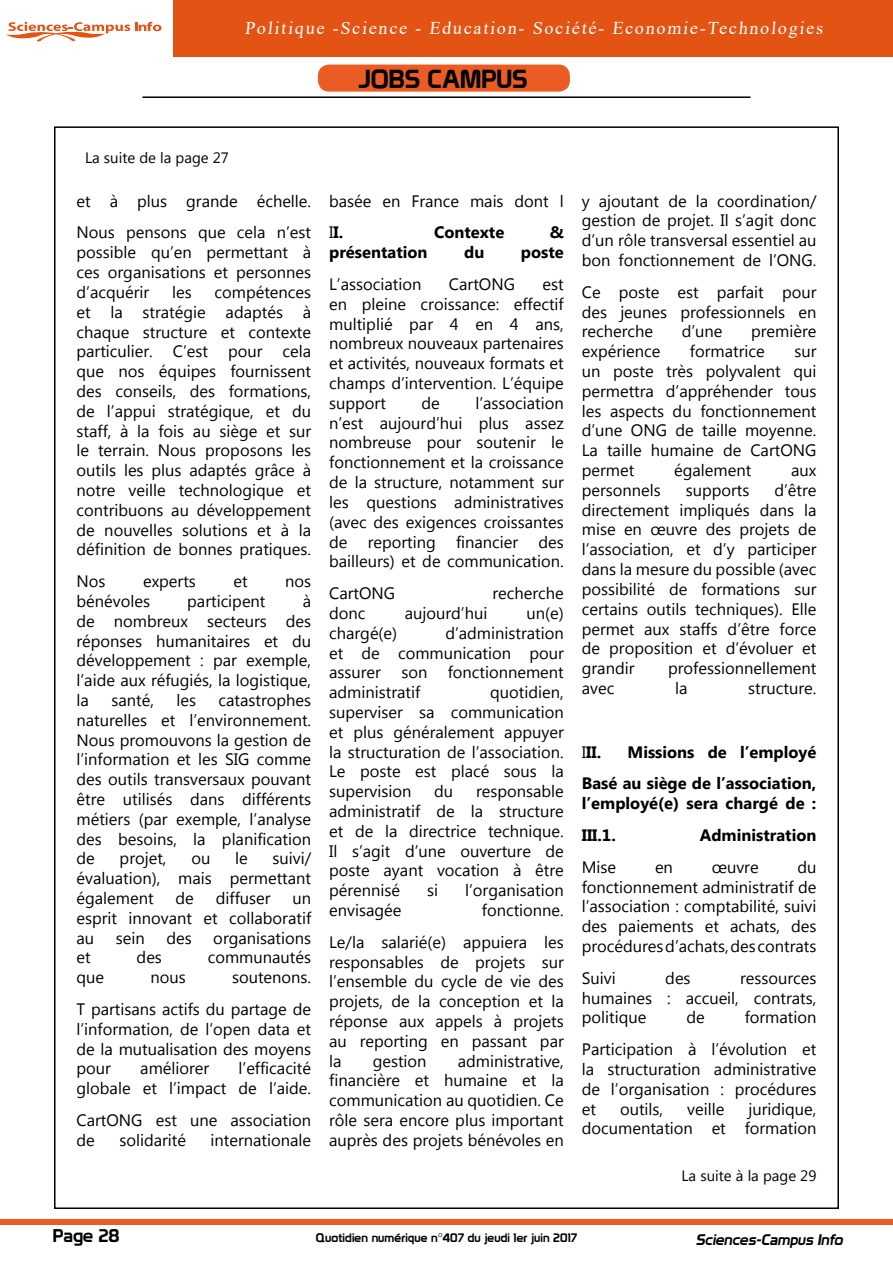
<style>
.page{position:relative;width:893px;height:1263px;background:#fff}
.page>*{position:absolute;margin:0;border:0;box-sizing:border-box;transform-origin:0 0}
.t1{font:25.5px "Prototype";color:#000}
.t2{font:18px "Times New Roman";color:#fff}
.t3{font:18px "Prototype";color:#000}
.t4{font:16.5px/19.8px "Myanmar Text";color:#000;text-align:justify}
.t5{font:700 16.5px/31.8px "Myanmar Text";color:#000;text-align:right}
.t6{font:15px "Myanmar Text";color:#000}
.t7{font:italic 15px "Prototype";color:#000}
.t8{font:12px "Prototype";letter-spacing:.01em;color:#000}
.s1{font-weight:700}
.s2{font-weight:400}
</style>
<div class="page">
<div style="left:1px;top:1219px;width:892px;height:6px;background:#ea5c24"></div>
<hr style="left:142px;top:96px;width:608px;height:2px;background:#000">
<div style="left:319px;top:65px;width:250px;height:26px;background:#ea5c24;border-radius:11px"></div>
<div style="left:318px;top:65px;width:252px;height:27px;border:2px solid #ea5c24;border-radius:11px"></div>
<svg style="left:6px;top:22px;width:155px;height:20px"></svg>
<div style="left:173px;top:0;width:720px;height:56px;background:#e35414"></div>
<p class="t2" style="left:245px;top:15px;width:582px">Politique -Science - Education- Société- Economie-Technologies</p>
<h1 class="t1" style="left:359px;top:64px;width:170px">JOBS CAMPUS</h1>
<p class="t6" style="left:85px;top:149px;width:145px">La suite de la page 27</p>
<p class="t4" style="left:77px;top:185px;width:236px;line-height:31.8px">et à plus grande échelle.<br>Nous pensons que cela n’est</p>
<p class="t4" style="left:77px;top:243px;width:236px">possible qu’en permettant à ces organisations et personnes d’acquérir</p>
<p class="t4" style="left:77px;top:282px;width:236px;text-indent:138px">compétences et la stratégie adaptés à chaque structure et contexte particulier. C’est pour cela que nos équipes fournissent des conseils, des formations, de l’appui stratégique, et du staff, à la fois au siège et sur le terrain. Nous proposons les outils les plus adaptés grâce à notre veille technologique et contribuons au développement de nouvelles solutions et à la définition de bonnes pratiques.</p>
<p class="t4" style="left:77px;top:571px;width:31px">Nos</p>
<p class="t4" style="left:143px;top:571px;width:54px">experts</p>
<p class="t4" style="left:233px;top:571px;width:16px">et</p>
<p class="t4" style="left:285px;top:571px;width:28px">nos</p>
<p class="t4" style="left:77px;top:591px;width:75px">bénévoles</p>
<p class="t4" style="left:187px;top:591px;width:80px">participent</p>
<p class="t4" style="left:172px;top:282px;width:21px">les</p>
<p class="t4" style="left:77px;top:591px;width:236px;text-indent:226px">à de nombreux secteurs des réponses humanitaires et du développement : par exemple, l’aide aux réfugiés, la logistique, la</p>
<p class="t4" style="left:111px;top:690px;width:44px">santé,</p>
<p class="t4" style="left:176px;top:690px;width:21px">les</p>
<p class="t4" style="left:77px;top:690px;width:236px;text-indent:142px">catastrophes naturelles et l’environnement.<br>Nous promouvons la gestion de l’information et les SIG comme des outils transversaux pouvant être utilisés dans différents métiers (par exemple, l’analyse des besoins, la planification de</p>
<p class="t4" style="left:120px;top:849px;width:48px">projet,</p>
<p class="t4" style="left:191px;top:849px;width:21px">ou</p>
<p class="t4" style="left:235px;top:849px;width:14px">le</p>
<p class="t4" style="left:77px;top:849px;width:236px;text-indent:196px">suivi/ évaluation), mais permettant également</p>
<p class="t4" style="left:176px;top:888px;width:20px">de</p>
<p class="t4" style="left:216px;top:888px;width:56px">diffuser</p>
<p class="t4" style="left:77px;top:888px;width:236px;text-indent:216px">un esprit innovant et collaboratif au</p>
<p class="t4" style="left:116px;top:928px;width:30px">sein</p>
<p class="t4" style="left:166px;top:928px;width:27px">des</p>
<p class="t4" style="left:213px;top:928px;width:99px">organisations</p>
<p class="t4" style="left:77px;top:948px;width:16px">et</p>
<p class="t4" style="left:137px;top:948px;width:27px">des</p>
<p class="t4" style="left:208px;top:948px;width:105px">communautés</p>
<p class="t4" style="left:77px;top:967px;width:29px">que</p>
<p class="t4" style="left:150px;top:967px;width:37px">nous</p>
<p class="t4" style="left:77px;top:961px;width:236px;line-height:31.8px;text-align:right">soutenons.<br>T partisans actifs du partage de</p>
<p class="t4" style="left:77px;top:1019px;width:236px">l’information, de l’open data et de la mutualisation des moyens pour</p>
<p class="t4" style="left:77px;top:1059px;width:236px;text-align:right">l’efficacité<br>globale et l’impact de l’aide.</p>
<p class="t4" style="left:77px;top:1110px;width:236px">CartONG est une association de</p>
<p class="t4" style="left:140px;top:1059px;width:71px">améliorer</p>
<p class="t4" style="left:119px;top:1130px;width:68px">solidarité</p>
<p class="t4" style="left:211px;top:1130px;width:102px">internationale</p>
<p class="t4" style="left:329px;top:185px;width:236px;line-height:31.8px">basée en France mais dont l<br>I<span class="s1">I.</span></p>
<p class="t5" style="left:434px;top:217px;width:72px">Contexte</p>
<p class="t5" style="left:550px;top:217px;width:16px">&amp;</p>
<p class="t5" style="left:329px;top:237px;width:100px">présentation</p>
<p class="t5" style="left:464px;top:237px;width:22px">du</p>
<p class="t5" style="left:521px;top:237px;width:44px">poste</p>
<p class="t4" style="left:329px;top:274px;width:94px">L’association</p>
<p class="t4" style="left:449px;top:274px;width:68px">CartONG</p>
<p class="t4" style="left:329px;top:274px;width:236px;text-indent:213px">est en pleine croissance: effectif multiplié par 4 en 4 ans, nombreux nouveaux partenaires et activités, nouveaux formats et champs d’intervention. L’équipe support</p>
<p class="t4" style="left:329px;top:393px;width:236px;text-indent:146px">l’association n’est aujourd’hui plus assez nombreuse pour soutenir le fonctionnement et la croissance de la structure, notamment sur les questions administratives (avec des exigences croissantes de reporting financier des bailleurs) et de communication.</p>
<p class="t4" style="left:329px;top:583px;width:68px">CartONG</p>
<p class="t4" style="left:492px;top:583px;width:73px">recherche</p>
<p class="t4" style="left:329px;top:603px;width:38px">donc</p>
<p class="t4" style="left:405px;top:603px;width:84px">aujourd’hui</p>
<p class="t4" style="left:527px;top:603px;width:39px">un(e)</p>
<p class="t4" style="left:329px;top:623px;width:70px">chargé(e)</p>
<p class="t4" style="left:421px;top:393px;width:20px">de</p>
<p class="t4" style="left:329px;top:623px;width:236px;text-indent:116px">d’administration et de communication pour assurer son fonctionnement administratif</p>
<p class="t4" style="left:329px;top:682px;width:236px;text-indent:161px">quotidien, superviser sa communication et plus généralement appuyer la structuration de l’association.<br>Le poste est placé sous la supervision</p>
<p class="t4" style="left:329px;top:781px;width:236px;text-indent:147px">responsable administratif de la structure et de la directrice technique.<br>Il s’agit d’une ouverture de poste ayant vocation à être pérennisé</p>
<p class="t4" style="left:434px;top:781px;width:21px">du</p>
<p class="t4" style="left:427px;top:880px;width:12px">si</p>
<p class="t4" style="left:465px;top:880px;width:100px">l’organisation</p>
<p class="t4" style="left:329px;top:900px;width:74px">envisagée</p>
<p class="t4" style="left:329px;top:894px;width:236px;line-height:31.8px;text-align:right">fonctionne.<br>Le/la salarié(e) appuiera les</p>
<p class="t4" style="left:329px;top:952px;width:236px">responsables de projets sur l’ensemble du cycle de vie des projets, de la conception et la réponse aux appels à projets au reporting en passant par la</p>
<p class="t4" style="left:329px;top:1051px;width:236px;text-indent:129px">administrative, financière et humaine et la communication au quotidien. Ce rôle sera encore plus important auprès des projets bénévoles en</p>
<p class="t4" style="left:373px;top:1051px;width:55px">gestion</p>
<p class="t4" style="left:582px;top:191px;width:236px">y ajoutant de la coordination/ gestion de projet. Il s’agit donc d’un rôle transversal essentiel au bon fonctionnement de l’ONG.</p>
<p class="t4" style="left:582px;top:282px;width:236px">Ce poste est parfait pour des jeunes professionnels en recherche</p>
<p class="t4" style="left:682px;top:322px;width:42px">d’une</p>
<p class="t4" style="left:751px;top:322px;width:67px">première</p>
<p class="t4" style="left:582px;top:342px;width:80px">expérience</p>
<p class="t4" style="left:690px;top:342px;width:76px">formatrice</p>
<p class="t4" style="left:582px;top:342px;width:236px;text-indent:213px">sur un poste très polyvalent qui permettra d’appréhender tous les aspects du fonctionnement d’une ONG de taille moyenne.<br>La taille humaine de CartONG permet</p>
<p class="t4" style="left:674px;top:460px;width:79px">également</p>
<p class="t4" style="left:791px;top:460px;width:27px">aux</p>
<p class="t4" style="left:582px;top:480px;width:236px;text-indent:193px">d’être directement impliqués dans la mise en œuvre des projets de l’association, et d’y participer dans la mesure du possible (avec possibilité de formations sur certains outils techniques). Elle permet aux staffs d’être force de proposition et d’évoluer et grandir</p>
<p class="t4" style="left:582px;top:480px;width:81px">personnels</p>
<p class="t4" style="left:686px;top:480px;width:65px">supports</p>
<p class="t4" style="left:668px;top:658px;width:150px">professionnellement</p>
<p class="t4" style="left:582px;top:678px;width:34px">avec</p>
<p class="t4" style="left:675px;top:678px;width:14px">la</p>
<p class="t4" style="left:748px;top:678px;width:70px">structure.</p>
<p class="t5" style="left:582px;top:736px;width:236px">Missions de l’employé<br>Basé au siège de l’association,</p>
<p class="t5" style="left:582px;top:787px;width:236px;text-align:left">l’employé(e) sera chargé de :<br>III.1.</p>
<p class="t5" style="left:582px;top:736px;width:21px"><span class="s2">I</span>II.</p>
<p class="t5" style="left:700px;top:819px;width:118px">Administration</p>
<p class="t4" style="left:582px;top:857px;width:236px;text-indent:216px">du fonctionnement administratif de l’association : comptabilité, suivi des paiements et achats, des procédures d’achats, des contrats</p>
<p class="t4" style="left:582px;top:968px;width:35px">Suivi</p>
<p class="t4" style="left:665px;top:968px;width:27px">des</p>
<p class="t4" style="left:582px;top:857px;width:36px">Mise</p>
<p class="t4" style="left:655px;top:857px;width:19px">en</p>
<p class="t4" style="left:712px;top:857px;width:48px">œuvre</p>
<p class="t4" style="left:582px;top:968px;width:236px;text-indent:158px">ressources humaines : accueil, contrats, politique</p>
<p class="t4" style="left:582px;top:1002px;width:236px;line-height:31.8px;text-align:right">formation<br>Participation à l’évolution et</p>
<p class="t4" style="left:582px;top:1059px;width:236px">la structuration administrative de l’organisation : procédures et</p>
<p class="t4" style="left:686px;top:1008px;width:20px">de</p>
<p class="t4" style="left:582px;top:1099px;width:236px;text-align:right">juridique,<br>documentation et formation</p>
<p class="t4" style="left:620px;top:1099px;width:45px">outils,</p>
<p class="t4" style="left:687px;top:1099px;width:39px">veille</p>
<p class="t6" style="left:682px;top:1167px;width:136px">La suite à la page 29</p>
<p class="t3" style="left:53px;top:1225px;width:68px">Page 28</p>
<p class="t8" style="left:316px;top:1230px;width:263px">Quotidien numérique n°407 du jeudi 1er juin 2017</p>
<p class="t7" style="left:696px;top:1231px;width:152px">Sciences-Campus Info</p>
</div>
